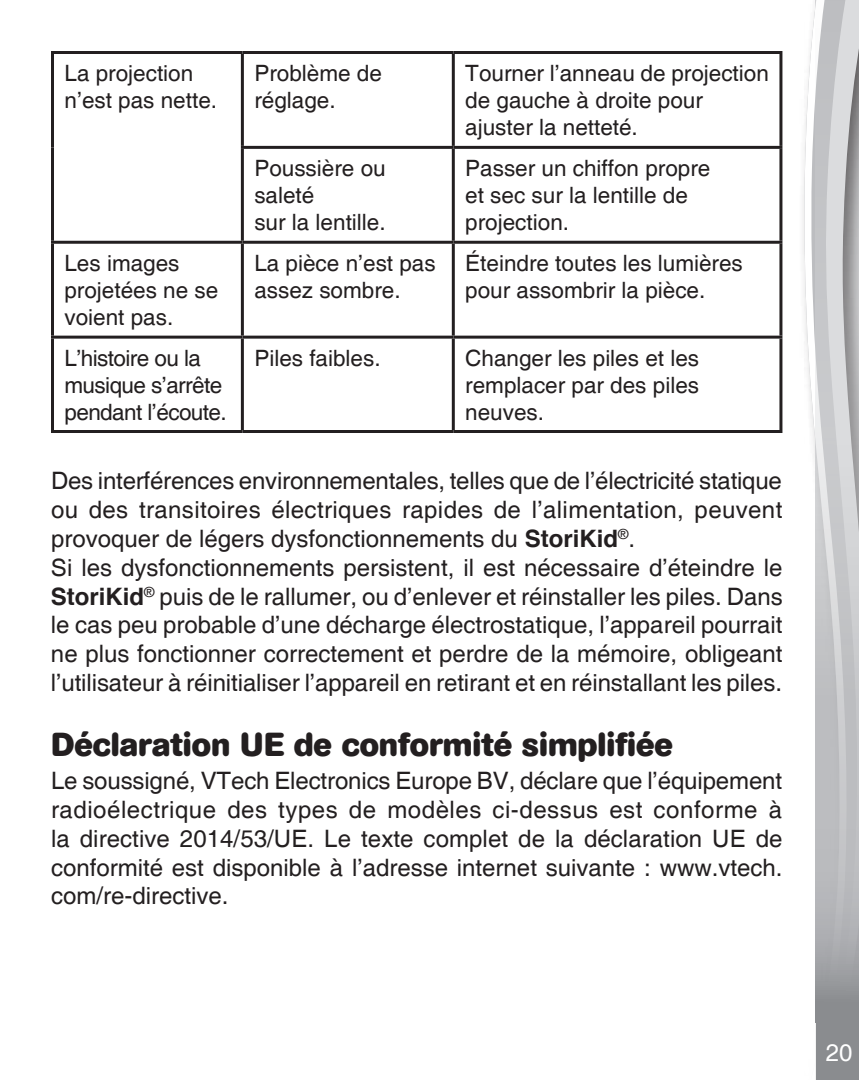
<style>
.page{position:relative;width:859px;height:1080px;background:#fff}
.page>*{position:absolute;margin:0;border:0;box-sizing:border-box;transform-origin:0 0}
.t1{font:700 33px "AG Book Rounded";color:#231f20}
.t2{font:24px/28.8px "Helvetica";color:#231f20}
.t3{font:24px "Helvetica";color:#fff}
.t4{font:22.5px/27px "Helvetica";color:#231f20}
.t5{font:22.5px/27px "Helvetica";letter-spacing:-.025em;color:#231f20}
.s1{font-weight:700}
</style>
<div class="page">
<svg style="left:804px;top:0;width:12px;height:1023px"></svg>
<svg style="left:816px;top:0;width:43px;height:1080px;background:#bdbec0"></svg>
<hr style="left:51px;top:51px;width:191px;height:3px;background:#231f20">
<hr style="left:51px;top:54px;width:3px;height:93px;background:#231f20">
<hr style="left:242px;top:51px;width:211px;height:3px;background:#231f20">
<hr style="left:241px;top:54px;width:3px;height:92px;background:#231f20">
<hr style="left:453px;top:51px;width:329px;height:3px;background:#231f20">
<hr style="left:452px;top:54px;width:3px;height:92px;background:#231f20">
<hr style="left:779px;top:54px;width:3px;height:92px;background:#231f20">
<hr style="left:51px;top:147px;width:3px;height:94px;background:#231f20">
<hr style="left:241px;top:146px;width:212px;height:3px;background:#231f20">
<hr style="left:241px;top:149px;width:3px;height:92px;background:#231f20">
<hr style="left:453px;top:146px;width:329px;height:3px;background:#231f20">
<hr style="left:452px;top:149px;width:3px;height:92px;background:#231f20">
<hr style="left:779px;top:149px;width:3px;height:92px;background:#231f20">
<hr style="left:51px;top:241px;width:191px;height:3px;background:#231f20">
<hr style="left:51px;top:244px;width:3px;height:92px;background:#231f20">
<hr style="left:242px;top:241px;width:211px;height:3px;background:#231f20">
<hr style="left:241px;top:244px;width:3px;height:92px;background:#231f20">
<hr style="left:453px;top:241px;width:329px;height:3px;background:#231f20">
<hr style="left:452px;top:244px;width:3px;height:92px;background:#231f20">
<hr style="left:779px;top:244px;width:3px;height:92px;background:#231f20">
<hr style="left:51px;top:336px;width:191px;height:3px;background:#231f20">
<hr style="left:51px;top:339px;width:3px;height:91px;background:#231f20">
<hr style="left:242px;top:336px;width:211px;height:3px;background:#231f20">
<hr style="left:241px;top:339px;width:3px;height:91px;background:#231f20">
<hr style="left:453px;top:336px;width:329px;height:3px;background:#231f20">
<hr style="left:452px;top:339px;width:3px;height:91px;background:#231f20">
<hr style="left:779px;top:339px;width:3px;height:91px;background:#231f20">
<hr style="left:51px;top:430px;width:191px;height:3px;background:#231f20">
<hr style="left:242px;top:430px;width:211px;height:3px;background:#231f20">
<hr style="left:453px;top:430px;width:329px;height:3px;background:#231f20">
<p class="t4" style="left:64px;top:61px;width:154px">La projection n’est pas nette.</p>
<p class="t4" style="left:254px;top:61px;width:129px">Problème de réglage.</p>
<p class="t4" style="left:465px;top:61px;width:305px">Tourner l’anneau de projection de gauche à droite pour ajuster la netteté.</p>
<p class="t4" style="left:254px;top:156px;width:133px">Poussière ou saleté<br>sur la lentille.</p>
<p class="t4" style="left:465px;top:156px;width:247px">Passer un chiffon propre et sec sur la lentille de projection.</p>
<p class="t4" style="left:64px;top:251px;width:155px">Les images projetées ne se voient pas.</p>
<p class="t4" style="left:254px;top:251px;width:183px">La pièce n’est pas assez sombre.</p>
<p class="t4" style="left:465px;top:251px;width:279px">Éteindre toutes les lumières pour assombrir la pièce.</p>
<p class="t5" style="left:64px;top:345px;width:164px">L’histoire ou la musique s’arrête pendant l’écoute.</p>
<p class="t4" style="left:254px;top:345px;width:128px">Piles faibles.</p>
<p class="t4" style="left:465px;top:345px;width:235px;text-align:justify">Changer les piles et les remplacer par des piles neuves.</p>
<p class="t2" style="left:51px;top:467px;width:733px">Des interférences environnementales, telles que de l’électricité statique ou des transitoires électriques rapides de l’alimentation, peuvent provoquer de légers dysfonctionnements du <span class="s1">StoriKid</span><sup>®</sup>.<br>Si les dysfonctionnements persistent, il est nécessaire d’éteindre le <span class="s1">StoriKid</span><sup>®</sup> puis de le rallumer, ou d’enlever et réinstaller les piles. Dans le cas peu probable d’une décharge électrostatique, l’appareil pourrait ne plus fonctionner correctement et perdre de la mémoire, obligeant l’utilisateur à réinitialiser l’appareil en retirant et en réinstallant les piles.</p>
<h1 class="t1" style="left:51px;top:726px;width:624px">Déclaration UE de conformité simplifiée</h1>
<p class="t2" style="left:51px;top:767px;width:733px;text-align:justify">Le soussigné, VTech Electronics Europe BV, déclare que l’équipement radioélectrique des types de modèles ci-dessus est conforme à la directive 2014/53/UE. Le texte complet de la déclaration UE de conformité est disponible à l’adresse internet suivante : www.vtech. com/re-directive.</p>
<p class="t3" style="left:826px;top:1039px;width:28px">20</p>
</div>
